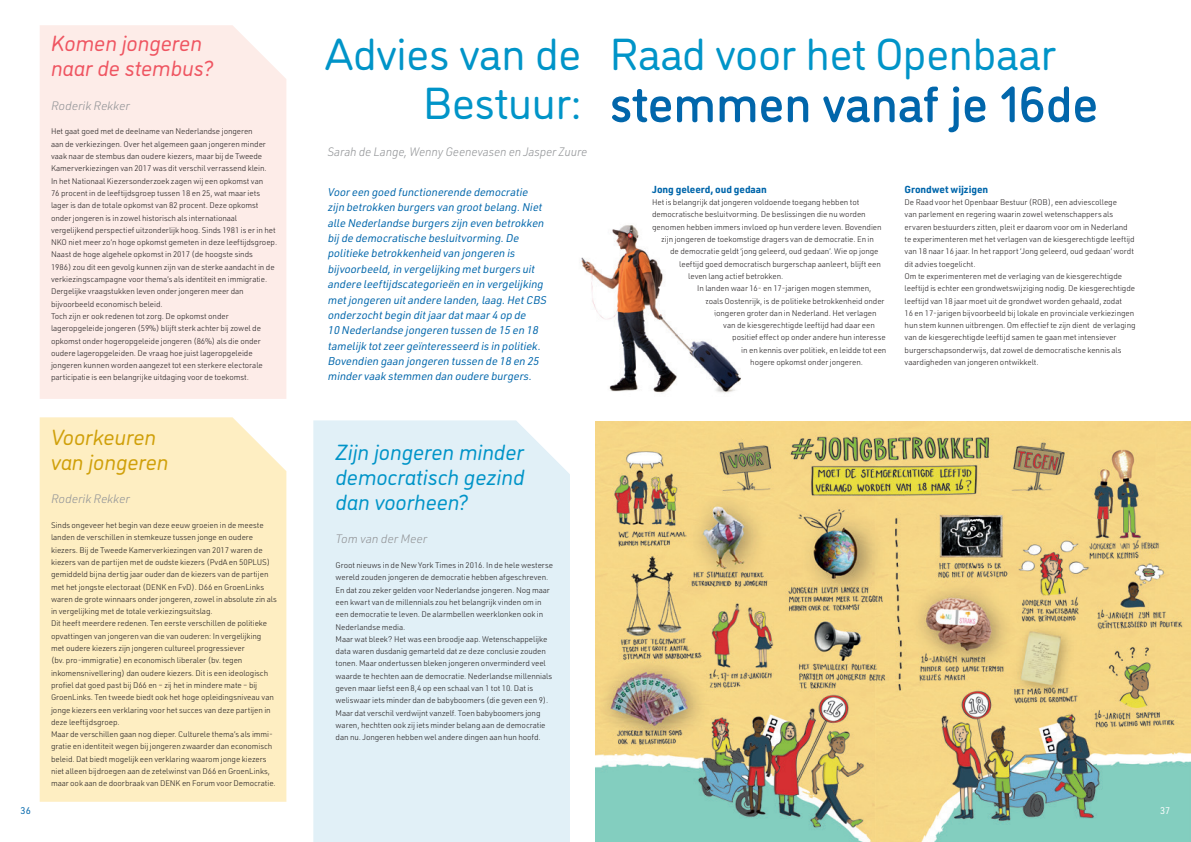
<style>
.page{position:relative;width:1191px;height:842px;background:#fff}
.page>*{position:absolute;margin:0;border:0;box-sizing:border-box;transform-origin:0 0}
.Kop{font:500 51px "DI Nosaur";letter-spacing:-.005em;color:#0166ab}
.Kop-2{font:45px "DI Nosaur";letter-spacing:-.005em;color:#0094c8}
.Kop_kader{font:italic 22px/24.6px "DI Nosaur";letter-spacing:-.005em;color:#0094c8;text-align:justify}
.Kop_kader-2{font:italic 22px/24.6px "DI Nosaur";letter-spacing:-.005em;color:#ef5561}
.Kop_kader-3{font:italic 22px/24.6px "DI Nosaur";letter-spacing:-.005em;color:#d0a00a}
.Schrijver{font:italic 300 12px "URWDIN";letter-spacing:-.01em;color:#939598;scale:.96 1}
.Schrijver-2{font:italic 300 12px "URWDIN";letter-spacing:-.01em;color:#939598}
.Intro{font:italic 11px/15.4px "URWDIN";letter-spacing:-.01em;color:#0166ab}
.Body_tussenkop{font:700 10px "URWDIN";letter-spacing:-.005em;color:#0166ab}
.t1{font:9.5px "URWDIN";color:#0166ab}
.t2{font:9.5px "URWDIN";color:#fff}
.Body_tekst{font:300 8px/12.3px "URWDIN";letter-spacing:-.01em;color:#231f20}
</style>
<div class="page">
<div style="left:40px;top:417px;width:246px;height:385px;background:#feeec2"></div>
<div style="left:40px;top:25px;width:246px;height:374px;background:#fdece8"></div>
<div style="left:313px;top:420px;width:257px;height:422px;background:#e1f0f7"></div>
<img style="left:595px;top:421px;width:596px;height:421px">
<img style="left:581px;top:225px;width:160px;height:168px">
<p class="Kop_kader-2" style="left:51px;top:30px;width:165px">Komen jongeren naar de stembus?</p>
<p class="Schrijver-2" style="left:51px;top:98px;width:80px">Roderik Rekker</p>
<p class="Body_tekst" style="left:51px;top:125px;width:228px">Het gaat goed met de deelname van Nederlandse jongeren<br>aan de verkiezingen. Over het algemeen gaan jongeren minder vaak naar de stembus dan oudere kiezers, maar bij de Tweede Kamerverkiezingen van 2017 was dit verschil verrassend klein.<br>In het Nationaal Kiezersonderzoek zagen wij een opkomst van<br>76 procent in de leeftijdsgroep tussen 18 en 25, wat maar iets lager is dan de totale opkomst van 82 procent. Deze opkomst onder jongeren is in zowel historisch als internationaal vergelijkend perspectief uitzonderlijk hoog. Sinds 1981 is er in het NKO niet meer zo’n hoge opkomst gemeten in deze leeftijdsgroep.<br>Naast de hoge algehele opkomst in 2017 (de hoogste sinds<br>1986) zou dit een gevolg kunnen zijn van de sterke aandacht in de verkiezingscampagne voor thema’s als identiteit en immigratie.<br>Dergelijke vraagstukken leven onder jongeren meer dan bijvoorbeeld economisch beleid.</p>
<p class="Body_tekst" style="left:51px;top:310px;width:213px">Toch zijn er ook redenen tot zorg. De opkomst onder lageropgeleide jongeren (59%) blijft sterk achter bij zowel de opkomst onder hogeropgeleide jongeren (86%) als die onder oudere lageropgeleiden. De vraag hoe juist lageropgeleide jongeren kunnen worden aangezet tot een sterkere electorale participatie is een belangrijke uitdaging voor de toekomst.</p>
<p class="Kop_kader-3" style="left:51px;top:424px;width:119px">Voorkeuren van jongeren</p>
<p class="Schrijver-2" style="left:51px;top:491px;width:80px">Roderik Rekker</p>
<p class="Body_tekst" style="left:51px;top:519px;width:227px">Sinds ongeveer het begin van deze eeuw groeien in de meeste landen de verschillen in stemkeuze tussen jonge en oudere kiezers. Bij de Tweede Kamerverkiezingen van 2017 waren de kiezers van de partijen met de oudste kiezers (PvdA en 50PLUS) gemiddeld bijna dertig jaar ouder dan de kiezers van de partijen met het jongste electoraat (DENK en FvD). D66 en GroenLinks waren de grote winnaars onder jongeren, zowel in absolute zin als in vergelijking met de totale verkiezingsuitslag.</p>
<p class="Body_tekst" style="left:51px;top:617px;width:224px">Dit heeft meerdere redenen. Ten eerste verschillen de politieke opvattingen van jongeren van die van ouderen: In vergelijking met oudere kiezers zijn jongeren cultureel progressiever<br>(bv. pro-immigratie) en economisch liberaler (bv. tegen inkomensnivellering) dan oudere kiezers. Dit is een ideologisch profiel dat goed past bij D66 en – zij het in mindere mate – bij GroenLinks. Ten tweede biedt ook het hoge opleidingsniveau van jonge kiezers een verklaring voor het succes van deze partijen in deze leeftijdsgroep.</p>
<p class="Body_tekst" style="left:51px;top:728px;width:226px">Maar de verschillen gaan nog dieper. Culturele thema’s als immi&shy;gratie en identiteit wegen bij jongeren zwaarder dan economisch beleid. Dat biedt mogelijk een verklaring waarom jonge kiezers niet alleen bijdroegen aan de zetelwinst van D66 en GroenLinks, maar ook aan de doorbraak van DENK en Forum voor Democratie.</p>
<p class="Kop-2" style="left:325px;top:22px;width:258px">Advies van de</p>
<p class="Kop-2" style="left:423px;top:71px;width:159px">Bestuur:</p>
<p class="Schrijver" style="left:327px;top:144px;width:272px">Sarah de Lange, Wenny Geenevasen en Jasper Zuure</p>
<p class="Intro" style="left:327px;top:184px;width:223px">Vooreen goed functionerende democratie zijn betrokken burgers van grootbelang.Niet alle Nederlandse burgers zijn even betrokken bij de democratische besluitvorming.De politieke betrokkenheid van jongeren is bijvoorbeeld,in vergelijking metburgers uit andere leeftijdscategorieën en in vergelijking metjongeren uitandere landen,laag.HetCBS onderzochtbegin ditjaardatmaar4 op de<br>10 Nederlandse jongeren tussen de 15 en 18 tamelijk totzeergeïnteresseerd is in politiek.<br>Bovendien gaan jongeren tussen de 18 en 25 mindervaak stemmen dan oudere burgers.</p>
<p class="Kop_kader" style="left:335px;top:439px;width:191px">Zijn jongeren minder democratisch gezind dan voorheen?</p>
<p class="Schrijver-2" style="left:335px;top:531px;width:93px">Tom van der Meer</p>
<p class="Body_tekst" style="left:335px;top:559px;width:219px">Groot nieuws in de New York Times in 2016. In de hele westerse wereld zouden jongeren de democratie hebben afgeschreven.<br>En dat zou zeker gelden voor Nederlandse jongeren. Nog maar een kwart van de millennials zou het belangrijk vinden om in een democratie te leven. De alarmbellen weerklonken ook in Nederlandse media.</p>
<p class="Body_tekst" style="left:335px;top:633px;width:218px">Maar wat bleek? Het was een broodje aap. Wetenschappelijke data waren dusdanig gemarteld dat ze deze conclusie zouden tonen. Maar ondertussen bleken jongeren onverminderd veel waarde te hechten aan de democratie. Nederlandse millennials geven maar liefst een 8,4 op een schaal van 1 tot 10. Dat is weliswaar iets minder dan de babyboomers (die geven een 9).<br>Maar dat verschil verdwijnt vanzelf. Toen babyboomers jong waren, hechtten ook zij iets minder belang aan de democratie dan nu. Jongeren hebben wel andere dingen aan hun hoofd.</p>
<p class="Kop-2" style="left:609px;top:22px;width:448px">Raad voor het Openbaar</p>
<p class="Kop" style="left:609px;top:68px;width:490px">stemmen vanaf je 16de</p>
<p class="Body_tussenkop" style="left:652px;top:182px;width:116px">Jong geleerd, oud gedaan</p>
<p class="Body_tekst" style="left:652px;top:196px;width:209px">Het is belangrijk dat jongeren voldoende toegang hebben tot</p>
<p class="Body_tekst" style="left:652px;top:208px;width:215px">democratische besluitvorming. De beslissingen die nu worden</p>
<p class="Body_tekst" style="left:652px;top:221px;width:231px">genomen hebben immers invloed op hun verdere leven. Bovendien</p>
<p class="Body_tekst" style="left:661px;top:233px;width:214px">zijn jongeren de toekomstige dragers van de democratie. En in</p>
<p class="Body_tekst" style="left:670px;top:245px;width:210px">de democratie geldt ‘jong geleerd, oud gedaan’. Wie op jonge</p>
<p class="Body_tekst" style="left:679px;top:257px;width:203px">leeftijd goed democratisch burgerschap aanleert, blijft een</p>
<p class="Body_tekst" style="left:688px;top:270px;width:97px">leven lang actief betrokken.</p>
<p class="Body_tekst" style="left:697px;top:282px;width:176px">In landen waar 16- en 17-jarigen mogen stemmen,</p>
<p class="Body_tekst" style="left:705px;top:294px;width:181px">zoals Oostenrijk, is de politieke betrokkenheid onder</p>
<p class="Body_tekst" style="left:714px;top:307px;width:164px">jongeren groter dan in Nederland. Het verlagen</p>
<p class="Body_tekst" style="left:723px;top:319px;width:153px">van de kiesgerechtigde leeftijd had daar een</p>
<p class="Body_tekst" style="left:732px;top:331px;width:155px">positief effect op onder andere hun interesse</p>
<p class="Body_tekst" style="left:741px;top:344px;width:147px">in en kennis over politiek, en leidde tot een</p>
<p class="Body_tekst" style="left:750px;top:356px;width:114px">hogere opkomst onder jongeren.</p>
<p class="Body_tussenkop" style="left:904px;top:182px;width:85px">Grondwet wijzigen</p>
<p class="Body_tekst" style="left:904px;top:196px;width:232px">De Raad voor het Openbaar Bestuur (ROB), een adviescollege<br>van parlement en regering waarin zowel wetenschappers als ervaren bestuurders zitten, pleit er daarom voor om in Nederland te experimenteren met het verlagen van de kiesgerechtigde leeftijd van 18 naar 16 jaar. In het rapport ‘Jong geleerd, oud gedaan’ wordt dit advies toegelicht.</p>
<p class="Body_tekst" style="left:904px;top:270px;width:232px">Om te experimenteren met de verlaging van de kiesgerechtigde leeftijd is echter een grondwetswijziging nodig. De kiesgerechtigde leeftijd van 18 jaar moet uit de grondwet worden gehaald, zodat<br>16 en 17-jarigen bijvoorbeeld bij lokale en provinciale verkiezingen hun stem kunnen uitbrengen. Om effectief te zijn dient de verlaging van de kiesgerechtigde leeftijd samen te gaan met intensiever burgerschapsonderwijs, dat zowel de democratische kennis als vaardigheden van jongeren ontwikkelt.</p>
<p class="t1" style="left:21px;top:804px;width:12px">36</p>
<p class="t2" style="left:1160px;top:804px;width:12px">37</p>
</div>
